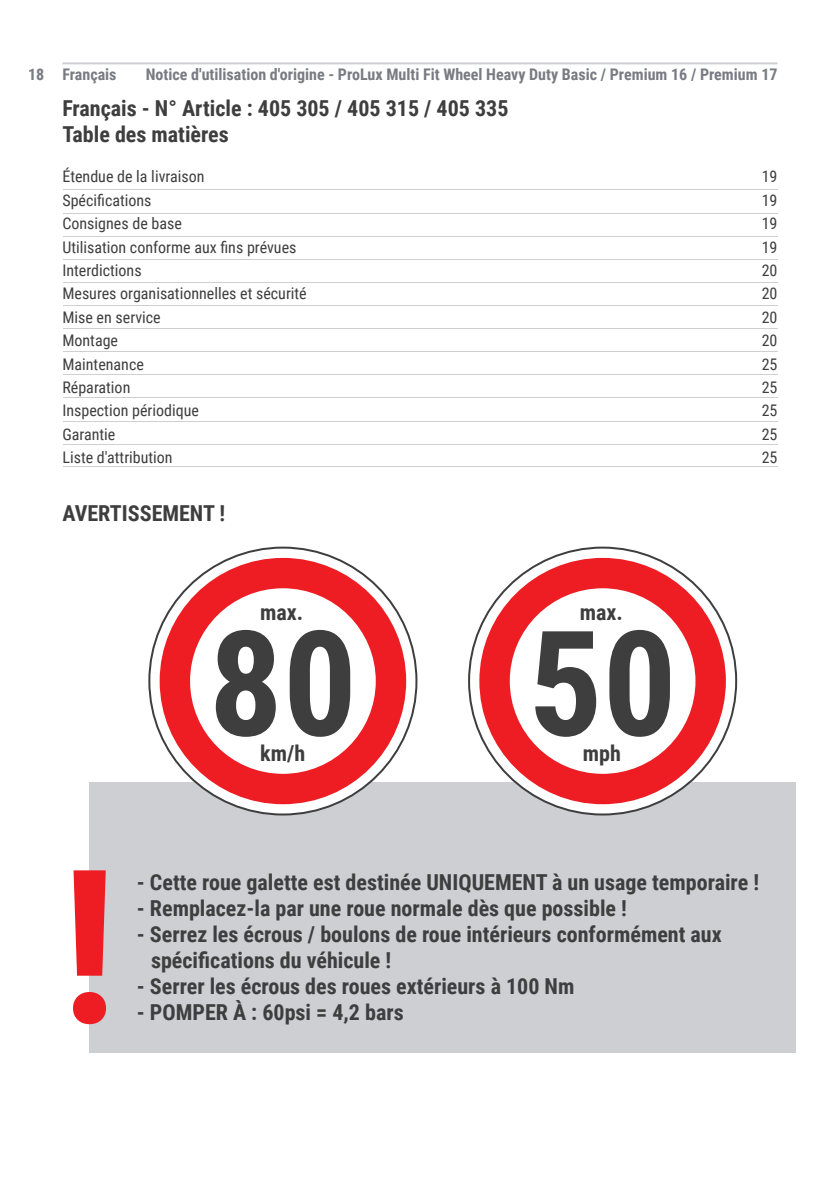
<style>
.page{position:relative;width:840px;height:1191px;background:#fff}
.page>*{position:absolute;margin:0;border:0;box-sizing:border-box;transform-origin:0 0}
.t1{font:700 146.4px "Roboto Condensed";color:#3e3e3f}
.t2{font:700 22px/26px "Roboto Condensed";color:#3e3e3f}
.t3{font:16px/23.4px "Roboto Condensed";color:#3e3e3f}
.t4{font:700 16px "Roboto Condensed";color:#787b82}
</style>
<div class="page">
<hr style="left:62px;top:62px;width:715px;height:2px;background:#cdcfd3">
<div style="left:89px;top:782px;width:706px;height:270px;background:#cdcfd3"></div>
<hr style="left:63px;top:189px;width:714px;height:1px;background:#cdcfd3">
<hr style="left:63px;top:213px;width:714px;height:1px;background:#cdcfd3">
<hr style="left:63px;top:236px;width:714px;height:1px;background:#cdcfd3">
<hr style="left:63px;top:259px;width:714px;height:1px;background:#cdcfd3">
<hr style="left:63px;top:282px;width:714px;height:1px;background:#cdcfd3">
<hr style="left:63px;top:305px;width:714px;height:1px;background:#cdcfd3">
<hr style="left:63px;top:328px;width:714px;height:1px;background:#cdcfd3">
<hr style="left:63px;top:351px;width:714px;height:1px;background:#cdcfd3">
<hr style="left:63px;top:420px;width:714px;height:1px;background:#cdcfd3">
<hr style="left:63px;top:374px;width:714px;height:1px;background:#cdcfd3">
<hr style="left:63px;top:444px;width:714px;height:1px;background:#cdcfd3">
<hr style="left:63px;top:466px;width:714px;height:1px;background:#cdcfd3">
<hr style="left:63px;top:397px;width:714px;height:1px;background:#cdcfd3">
<svg style="left:469px;top:547px;width:266px;height:267px"></svg>
<svg style="left:479px;top:558px;width:246px;height:246px"></svg>
<svg style="left:149px;top:547px;width:267px;height:267px"></svg>
<svg style="left:159px;top:558px;width:247px;height:246px"></svg>
<svg style="left:73px;top:870px;width:33px;height:154px"></svg>
<p class="t4" style="left:28px;top:63px;width:90px">18 Français</p>
<p class="t4" style="left:146px;top:63px;width:633px">Notice d'utilisation d'origine - ProLux Multi Fit Wheel Heavy Duty Basic / Premium 16 / Premium 17</p>
<p class="t2" style="left:62px;top:94px;width:447px">Français - N° Article : 405 305 / 405 315 / 405 335<br>Table des matières</p>
<p class="t3" style="left:62px;top:164px;width:246px">Étendue de la livraison<br>Spécifications<br>Consignes de base<br>Utilisation conforme aux fins prévues<br>Interdictions<br>Mesures organisationnelles et sécurité<br>Mise en service<br>Montage<br>Maintenance<br>Réparation<br>Inspection périodique<br>Garantie<br>Liste d'attribution</p>
<p class="t3" style="left:761px;top:164px;width:17px;text-align:justify">19<br>19<br>19<br>19<br>20<br>20<br>20<br>20<br>25<br>25<br>25<br>25<br>25</p>
<p class="t2" style="left:62px;top:499px;width:164px">AVERTISSEMENT !</p>
<p class="t2" style="left:260px;top:598px;width:45px">max.</p>
<h1 class="t1" style="left:209px;top:581px;width:150px">80</h1>
<p class="t2" style="left:260px;top:739px;width:46px">km/h</p>
<p class="t2" style="left:579px;top:598px;width:45px">max.</p>
<h1 class="t1" style="left:528px;top:581px;width:150px">50</h1>
<p class="t2" style="left:582px;top:739px;width:40px">mph</p>
<p class="t2" style="left:137px;top:868px;width:623px">- Cette roue galette est destinée UNIQUEMENT à un usage temporaire !</p>
<p class="t2" style="left:137px;top:894px;width:491px">- Remplacez-la par une roue normale dès que possible !</p>
<p class="t2" style="left:151px;top:920px;width:572px;text-indent:-14px">- Serrez les écrous / boulons de roue intérieurs conformément aux spécifications du véhicule !</p>
<p class="t2" style="left:137px;top:972px;width:439px">- Serrer les écrous des roues extérieurs à 100 Nm</p>
<p class="t2" style="left:137px;top:998px;width:268px">- POMPER À : 60psi = 4,2 bars</p>
</div>
